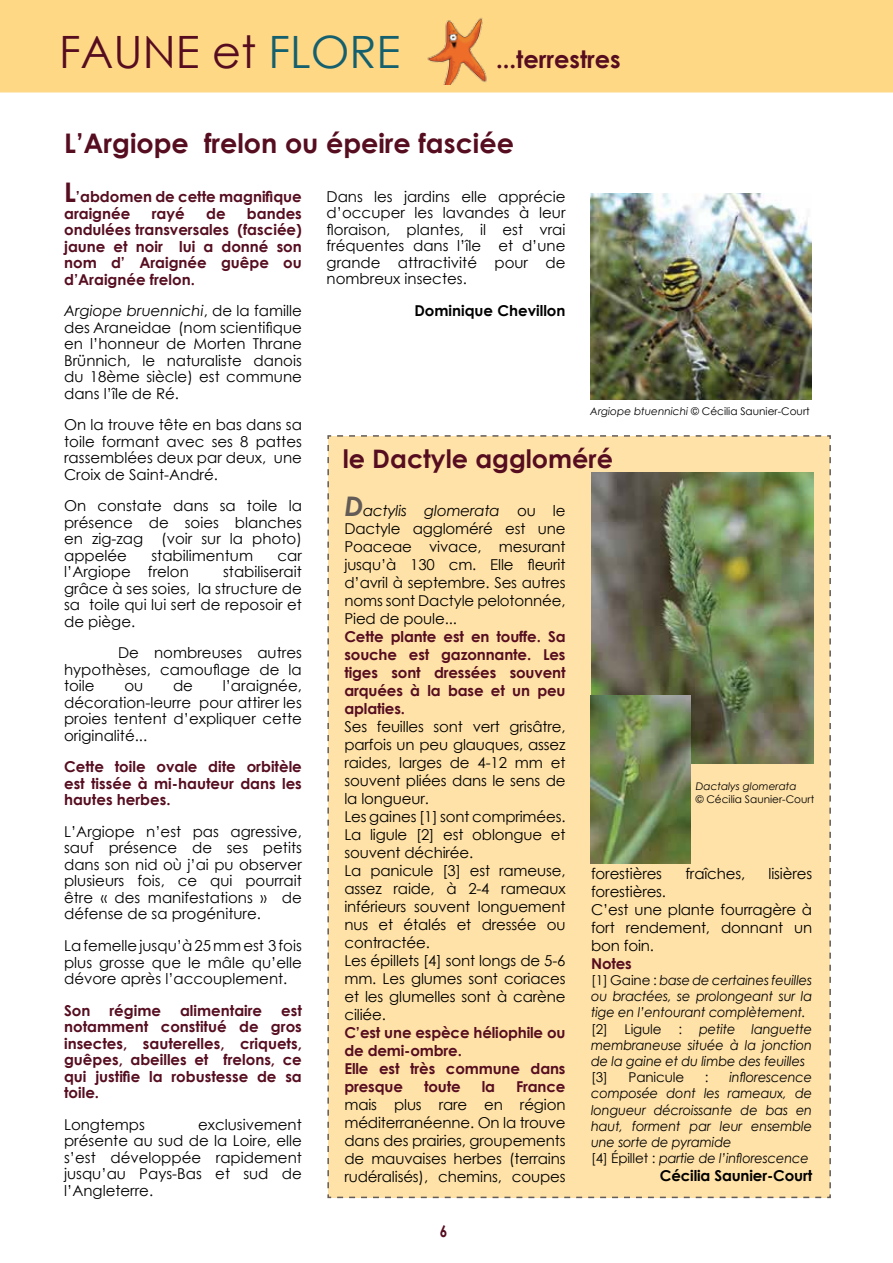
<style>
.page{position:relative;width:893px;height:1263px;background:#fff}
.page>*{position:absolute;margin:0;border:0;box-sizing:border-box;transform-origin:0 0}
.t1{font:44.55px "Century Gothic";color:#14606e}
.t2{font:44.55px "Century Gothic";color:#560d20}
.t3{font:700 27px "Century Gothic";color:#560d20}
.t4{font:700 25.5px "Century Gothic";color:#560d20}
.t5{font:700 24px "Century Gothic";color:#560d20}
.t6{font:700 16.2px "Century Gothic";color:#560d20;scale:.83 1}
.t7{font:15px/16.5px "Century Gothic";color:#000;text-align:justify}
.t8{font:700 15px/16.5px "Century Gothic";color:#560d20;text-align:justify}
.t9{font:700 15px "Century Gothic";letter-spacing:-.005em;color:#000}
.t10{font:italic 13.5px/16.2px "Century Gothic";letter-spacing:-.01em;color:#000;scale:.96 1}
.t11{font:13.5px "Century Gothic";letter-spacing:-.01em;color:#000}
.t12{font:10.5px "Century Gothic";color:#000}
.t13{font:italic 10.5px "Century Gothic";color:#000}
.s1{color:#560d20}
.s2{font-size:27px}
.s3{font-style:italic}
.s4{font-weight:700;font-style:italic;font-size:27px;color:#625b57}
.s5{font-style:normal}
</style>
<div class="page">
<div style="left:0;top:0;width:893px;height:92px;background:#ffd886"></div>
<img style="left:422px;top:12px;width:70px;height:72px">
<div style="left:327px;top:435px;width:504px;height:764px;background:#ffe2a8"></div>
<img style="left:591px;top:472px;width:222px;height:291px">
<img style="left:591px;top:696px;width:100px;height:167px">
<img style="left:591px;top:194px;width:220px;height:206px">
<h1 class="t2" style="left:59px;top:20px;width:52px">Faune</h1>
<h1 class="t1" style="left:212px;top:20px;width:83px"><span class="s1">et</span> flore</h1>
<h3 class="t5" style="left:496px;top:41px;width:126px">...terrestres</h3>
<h2 class="t3" style="left:64px;top:123px;width:451px">L’Argiope frelon ou épeire fasciée</h2>
<p class="t8" style="left:64px;top:188px;width:239px"><span class="s2">L</span>’abdomen de cette magnifique araignée</p>
<p class="t7" style="left:327px;top:188px;width:240px">Dans les jardins elle apprécie d’occuper les lavandes à leur floraison, plantes, il est vrai fréquentes dans l’île et d’une grande attractivité pour de nombreux insectes.</p>
<p class="t9" style="left:414px;top:299px;width:153px">Dominique Chevillon</p>
<p class="t8" style="left:152px;top:205px;width:34px">rayé</p>
<p class="t8" style="left:206px;top:205px;width:21px">de</p>
<p class="t8" style="left:64px;top:205px;width:239px;text-indent:183px">bandes ondulées transversales (fasciée) jaune et noir lui a donné son nom d’ Araignée guêpe ou d’Araignée frelon.</p>
<p class="t7" style="left:64px;top:302px;width:239px"><span class="s3">Argiope bruennichi</span>, de la famille des Araneidae (nom scientifique en l’honneur de Morten Thrane Brünnich, le naturaliste danois du 18ème siècle) est commune dans l’île de Ré.</p>
<p class="t7" style="left:64px;top:416px;width:239px">On la trouve tête en bas dans sa toile formant avec ses 8 pattes rassemblées deux par deux, une Croix de Saint-André.</p>
<p class="t7" style="left:64px;top:497px;width:239px">On constate dans sa toile la présence de soies blanches en zig-zag (voir sur la photo) appelée</p>
<p class="t12" style="left:590px;top:404px;width:221px"><span class="s3">Argiope btuennichi</span> © Cécilia Saunier-Court</p>
<h3 class="t4" style="left:343px;top:440px;width:272px">le Dactyle aggloméré</h3>
<p class="t7" style="left:344px;top:501px;width:223px;line-height:18px"><span class="s4">D</span><span class="s3">actylis glomerata</span> ou le Dactyle aggloméré est une Poaceae vivace, mesurant jusqu’à 130 cm. Elle fleurit d’avril à septembre. Ses autres noms sont Dactyle pelotonnée, Pied de poule...</p>
<p class="t8" style="left:344px;top:627px;width:223px;line-height:18px">Cette plante est en touffe. Sa souche est gazonnante. Les tiges sont dressées souvent arquées à la base et un peu aplaties.</p>
<p class="t7" style="left:344px;top:717px;width:223px;line-height:18px;text-align:left">Ses feuilles sont vert grisâtre, parfois un peu glauques, assez raides, larges de 4-12 mm et souvent pliées dans le sens de la longueur.<br>Les gaines [1] sont comprimées.<br>La ligule [2] est oblongue et souvent déchirée.<br>La panicule [3] est rameuse, assez raide, à 2-4 rameaux inférieurs souvent longuement nus et étalés et dressée ou contractée.<br>Les épillets [4] sont longs de 5-6 mm. Les glumes sont coriaces et les glumelles sont à carène ciliée.</p>
<p class="t8" style="left:344px;top:1023px;width:223px;line-height:18px;text-align:left">C’est une espèce héliophile ou de demi-ombre.<br>Elle est très commune dans presque</p>
<p class="t7" style="left:151px;top:547px;width:103px">stabilimentum</p>
<p class="t7" style="left:277px;top:547px;width:26px">car</p>
<p class="t7" style="left:64px;top:563px;width:126px">l’Argiope frelon</p>
<p class="t7" style="left:64px;top:563px;width:239px;text-indent:159px">stabiliserait grâce à ses soies, la structure de sa toile qui lui sert de reposoir et de piège.</p>
<p class="t7" style="left:64px;top:644px;width:239px;text-indent:54px">De nombreuses autres hypothèses, camouflage de la toile</p>
<p class="t7" style="left:64px;top:677px;width:239px;text-indent:159px">l’araignée, décoration-leurre pour attirer les proies tentent d’expliquer cette originalité...</p>
<p class="t8" style="left:64px;top:758px;width:239px">Cette toile ovale dite orbitèle est tissée à mi-hauteur dans les hautes herbes.</p>
<p class="t7" style="left:64px;top:823px;width:239px">L’Argiope n’est pas agressive, sauf présence de ses petits dans son nid où j’ai pu observer plusieurs fois, ce qui pourrait être « des manifestations » de défense de sa progéniture.</p>
<p class="t7" style="left:64px;top:937px;width:239px">La femelle jusqu’à 25 mm est 3 fois plus grosse que le mâle qu’elle dévore après l’accouplement.</p>
<p class="t8" style="left:64px;top:1001px;width:28px">Son</p>
<p class="t8" style="left:109px;top:1001px;width:53px">régime</p>
<p class="t8" style="left:180px;top:1001px;width:84px">alimentaire</p>
<p class="t7" style="left:124px;top:677px;width:20px">ou</p>
<p class="t7" style="left:173px;top:677px;width:22px">de</p>
<p class="t13" style="left:696px;top:779px;width:102px">Dactalys glomerata</p>
<p class="t12" style="left:696px;top:792px;width:120px">© Cécilia Saunier-Court</p>
<p class="t7" style="left:591px;top:865px;width:73px">forestières</p>
<p class="t7" style="left:685px;top:865px;width:61px">fraîches,</p>
<p class="t7" style="left:769px;top:865px;width:45px">lisières</p>
<p class="t7" style="left:591px;top:882px;width:223px;line-height:18px;text-align:left">forestières.<br>C’est une plante fourragère à fort rendement, donnant un bon foin.</p>
<p class="t8" style="left:591px;top:954px;width:42px">Notes</p>
<p class="t10" style="left:591px;top:972px;width:232px"><span class="s5">[1] Gaine :</span> base de certaines feuilles ou bractées, se prolongeant sur la tige en l’entourant complètement. <span class="s5">[2] Ligule :</span> petite languette membraneuse située à la jonction de la gaine et du limbe des feuilles</p>
<p class="t11" style="left:591px;top:1068px;width:18px">[3]</p>
<p class="t11" style="left:628px;top:1068px;width:57px">Panicule</p>
<p class="t11" style="left:705px;top:1068px;width:5px">:</p>
<p class="t8" style="left:64px;top:1001px;width:239px;text-indent:217px">est notamment constitué de gros insectes, sauterelles, criquets, guêpes, abeilles et frelons, ce qui justifie la robustesse de sa toile.</p>
<p class="t7" style="left:64px;top:1115px;width:82px">Longtemps</p>
<p class="t10" style="left:591px;top:1069px;width:232px;text-indent:138px">inflorescence composée dont les rameaux, de longueur décroissante de bas en haut, forment par leur ensemble une sorte de pyramide<br><span class="s5">[4] Épillet :</span> partie de l’inflorescence</p>
<p class="t9" style="left:660px;top:1164px;width:154px">Cécilia Saunier-Court</p>
<p class="t8" style="left:424px;top:1078px;width:38px">toute</p>
<p class="t8" style="left:482px;top:1078px;width:15px">la</p>
<p class="t8" style="left:516px;top:1078px;width:51px">France</p>
<p class="t7" style="left:344px;top:1095px;width:223px;line-height:18px">mais plus rare en région méditerranéenne. On la trouve dans des prairies, groupements de mauvaises herbes (terrains rudéralisés), chemins, coupes</p>
<p class="t7" style="left:64px;top:1115px;width:239px;text-indent:134px">exclusivement présente au sud de la Loire, elle s’est développée rapidement jusqu’au Pays-Bas et sud de l’Angleterre.</p>
<p class="t6" style="left:440px;top:1218px;width:11px">6</p>
</div>
